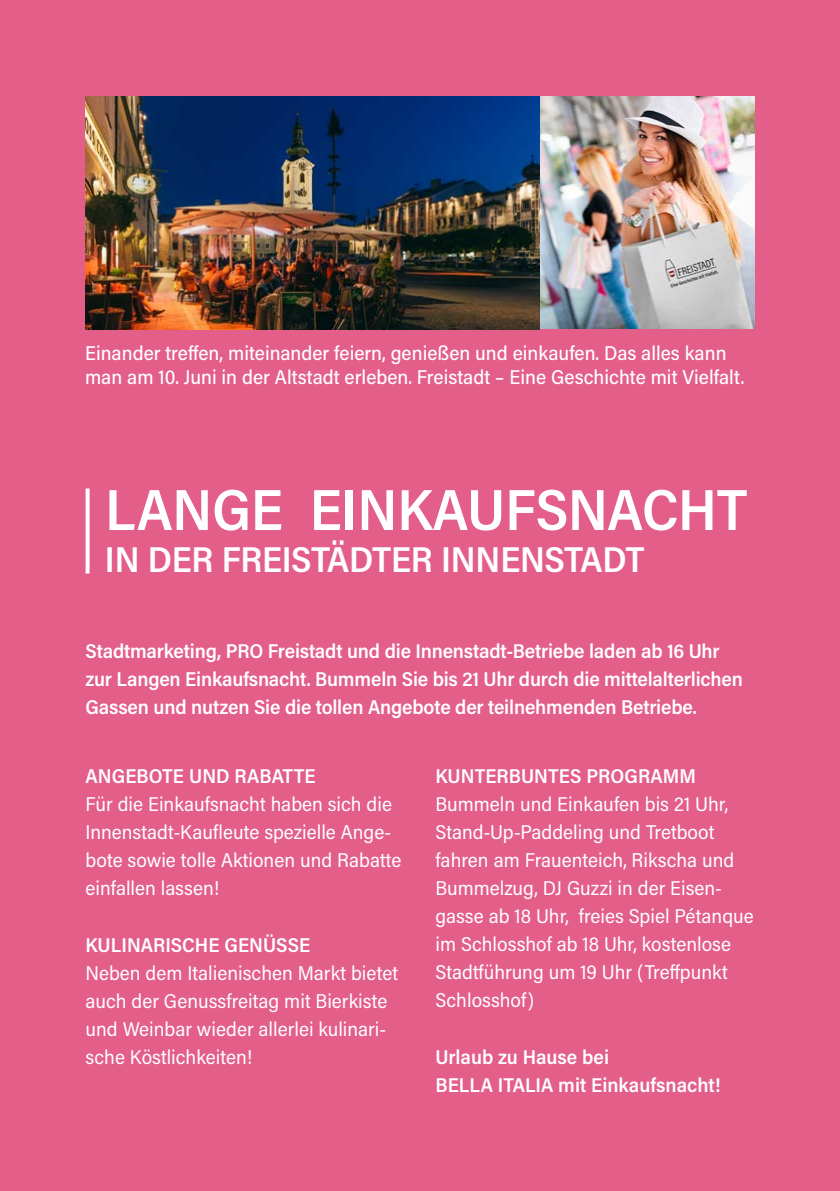
<style>
.page{position:relative;width:840px;height:1191px;background:#fff}
.page>*{position:absolute;margin:0;border:0;box-sizing:border-box;transform-origin:0 0}
.t1{font:600 58px "Acumin Pro Semi Cond";letter-spacing:-.01em;color:#fff}
.t2{font:600 36px "Acumin Pro Semi Cond";letter-spacing:-.01em;color:#fff}
.Absatzformat_1{font:20px/28px "Acumin Pro Semi Cond";color:#fff}
.Absatzformat_1-2{font:600 20px/28px "Acumin Pro Semi Cond";letter-spacing:-.01em;color:#fff}
.bildunterschrift{font:500 20px/24px "Acumin Pro Semi Cond";color:#fff}
.s1{font-weight:600}
</style>
<div class="page">
<div style="left:0;top:0;width:839px;height:1191px;background:#e35e89"></div>
<img style="left:539px;top:97px;width:215px;height:231px">
<img style="left:85px;top:97px;width:454px;height:233px">
<svg style="left:85px;top:488px;width:4px;height:85px"></svg>
<p class="bildunterschrift" style="left:85px;top:340px;width:660px">Einander treffen, miteinander feiern, genießen und einkaufen. Das alles kann man am 10. Juni in der Altstadt erleben. Freistadt – Eine Geschichte mit Vielfalt.</p>
<p class="t1" style="left:105px;top:469px;width:643px">LANGE EINKAUFSNACHT</p>
<p class="t2" style="left:105px;top:534px;width:541px">IN DER FREISTÄDTER INNENSTADT</p>
<p class="Absatzformat_1-2" style="left:85px;top:636px;width:658px">Stadtmarketing, PRO Freistadt und die Innenstadt-Betriebe laden ab 16 Uhr zur Langen Einkaufsnacht. Bummeln Sie bis 21 Uhr durch die mittelalterlichen<br>Gassen und nutzen Sie die tollen Angebote der teilnehmenden Betriebe.</p>
<p class="Absatzformat_1" style="left:85px;top:761px;width:317px"><span class="s1">ANGEBOTE UND RABATTE<br></span>Für die Einkaufsnacht haben sich die<br>Innenstadt-Kaufleute spezielle Ange&shy;bote sowie tolle Aktionen und Rabatte einfallen lassen!</p>
<p class="Absatzformat_1" style="left:85px;top:929px;width:314px"><span class="s1">KULINARISCHE GENÜSSE<br></span>Neben dem Italienischen Markt bietet auch der Genussfreitag mit Bierkiste und Weinbar wieder allerlei kulinari&shy;sche Köstlichkeiten!</p>
<p class="Absatzformat_1" style="left:435px;top:761px;width:319px"><span class="s1">KUNTERBUNTES PROGRAMM<br></span>Bummeln und Einkaufen bis 21 Uhr,<br>Stand-Up-Paddeling und Tretboot fahren am Frauenteich, Rikscha und<br>Bummelzug, DJ Guzzi in der Eisen&shy;gasse ab 18 Uhr, freies Spiel Pétanque im Schlosshof ab 18 Uhr, kostenlose<br>Stadtführung um 19 Uhr (Treffpunkt<br>Schlosshof)</p>
<p class="Absatzformat_1-2" style="left:435px;top:1041px;width:286px">Urlaub zu Hause bei<br>BELLA ITALIA mit Einkaufsnacht!</p>
</div>
